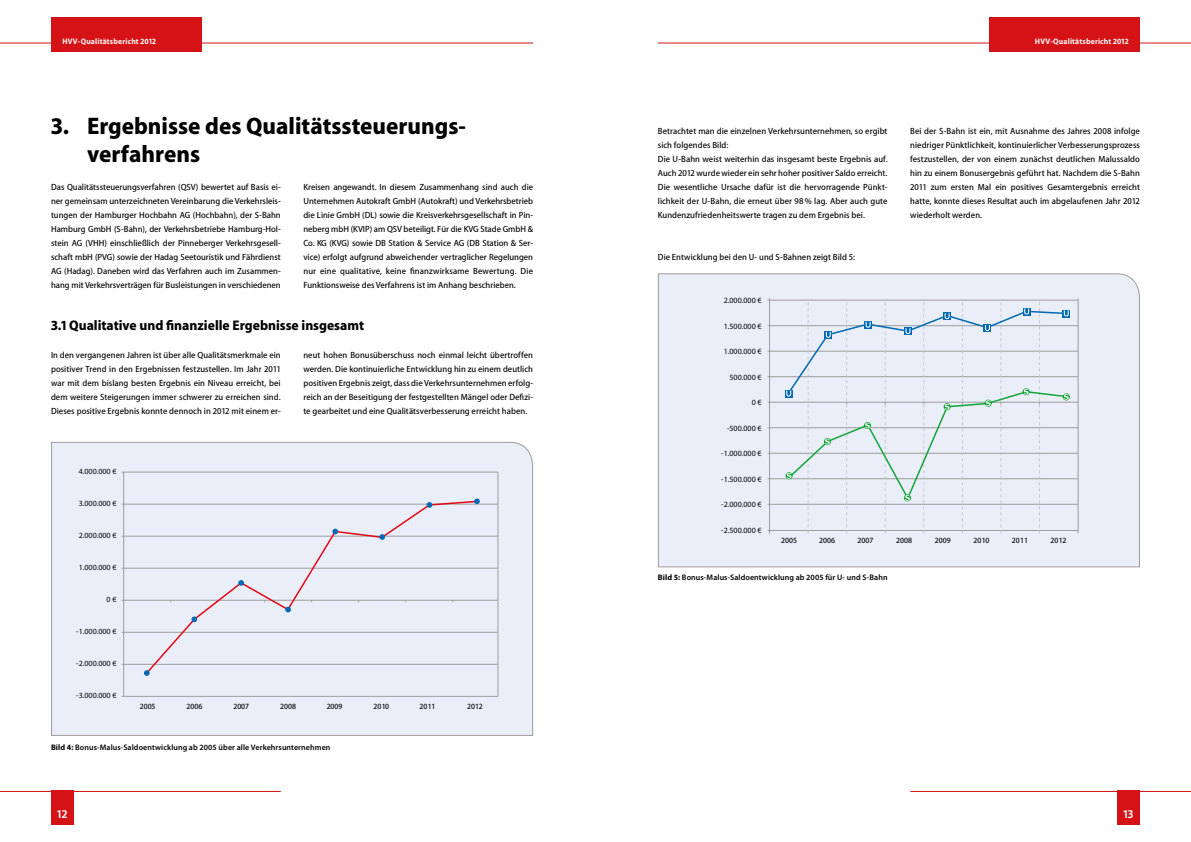
<style>
.page{position:relative;width:1191px;height:842px;background:#fff}
.page>*{position:absolute;margin:0;border:0;box-sizing:border-box;transform-origin:0 0}
.t1{font:700 24px/28px "Myriad MM";color:#000}
.t2{font:700 14px "Myriad MM";color:#000}
.t3{font:12px "Myriad MM";color:#fff}
.t4{font:9px/14px "Myriad MM Light Ziff";letter-spacing:.005em;color:#000;text-align:justify}
.t5{font:600 8px "Myriad Pro";letter-spacing:.01em;color:#000}
.t6{font:8px "Myriad Pro";color:#000}
.t7{font:8px "Myriad MM Light Ziff";color:#000}
.t8{font:500 8px "Myriad MM";letter-spacing:.025em;color:#fff}
.t9{font:7.9px "Myriad Pro";color:#000}
.s1{font-weight:700}
</style>
<div class="page">
<hr style="left:658px;top:43px;width:533px;height:1px;background:#d51317">
<div style="left:989px;top:17px;width:151px;height:34px;background:#d51317"></div>
<hr style="left:0;top:43px;width:533px;height:1px;background:#d51317">
<div style="left:51px;top:17px;width:150px;height:34px;background:#d51317"></div>
<hr style="left:0;top:791px;width:281px;height:1px;background:#d51317">
<hr style="left:910px;top:791px;width:281px;height:1px;background:#d51317">
<div style="left:51px;top:791px;width:23px;height:34px;background:#d51317"></div>
<div style="left:1117px;top:791px;width:23px;height:34px;background:#d51317"></div>
<svg style="left:51px;top:441px;width:482px;height:295px;background:#e6eaf4"></svg>
<svg style="left:657px;top:273px;width:483px;height:295px;background:#e3e9f2"></svg>
<p class="t8" style="left:62px;top:37px;width:95px">HVV-Qualitätsbericht 2012</p>
<p class="t8" style="left:1035px;top:37px;width:95px">HVV-Qualitätsbericht 2012</p>
<h1 class="t1" style="left:87px;top:113px;width:380px;text-indent:-36px">3. Ergebnisse des Qualitätssteuerungs&shy;verfahrens</h1>
<p class="t4" style="left:51px;top:180px;width:231px">Das Qualitätssteuerungsverfahren (QSV) bewertet auf Basis ei&shy;ner gemeinsam unterzeichneten Vereinbarung die Verkehrsleis&shy;tungen der Hamburger Hochbahn AG (Hochbahn), der S-Bahn Hamburg GmbH (S-Bahn), der Verkehrsbetriebe Hamburg-Hol&shy;stein AG (VHH) einschließlich der Pinneberger Verkehrsgesell&shy;schaft mbH (PVG) sowie der Hadag Seetouristik und Fährdienst AG (Hadag). Daneben wird das Verfahren auch im Zusammen&shy;hang mit Verkehrsverträgen für Busleistungen in verschiedenen</p>
<p class="t4" style="left:303px;top:180px;width:231px">Kreisen angewandt. In diesem Zusammenhang sind auch die Unternehmen Autokraft GmbH (Autokraft) und Verkehrsbetrieb die Linie GmbH (DL) sowie die Kreisverkehrsgesellschaft in Pin&shy;neberg mbH (KVIP) am QSV beteiligt. Für die KVG Stade GmbH &amp; Co. KG (KVG) sowie DB Station &amp; Service AG (DB Station &amp; Ser&shy;vice) erfolgt aufgrund abweichender vertraglicher Regelungen nur eine qualitative, keine finanzwirksame Bewertung. Die Funktionsweise des Verfahrens ist im Anhang beschrieben.</p>
<h2 class="t2" style="left:51px;top:318px;width:314px">3.1 Qualitative und finanzielle Ergebnisse insgesamt</h2>
<p class="t4" style="left:51px;top:348px;width:231px">In den vergangenen Jahren ist über alle Qualitätsmerkmale ein positiver Trend in den Ergebnissen festzustellen. Im Jahr 2011 war mit dem bislang besten Ergebnis ein Niveau erreicht, bei dem weitere Steigerungen immer schwerer zu erreichen sind.<br>Dieses positive Ergebnis konnte dennoch in 2012 mit einem er-</p>
<p class="t4" style="left:303px;top:348px;width:231px">neut hohen Bonusüberschuss noch einmal leicht übertroffen werden. Die kontinuierliche Entwicklung hin zu einem deutlich positiven Ergebnis zeigt, dass die Verkehrsunternehmen erfolg&shy;reich an der Beseitigung der festgestellten Mängel oder Defizi&shy;te gearbeitet und eine Qualitätsverbesserung erreicht haben.</p>
<p class="t9" style="left:79px;top:467px;width:39px">4.000.000 €</p>
<p class="t9" style="left:79px;top:499px;width:39px">3.000.000 €</p>
<p class="t9" style="left:79px;top:531px;width:39px">2.000.000 €</p>
<p class="t9" style="left:79px;top:563px;width:39px">1.000.000 €</p>
<p class="t9" style="left:107px;top:595px;width:11px">0 €</p>
<p class="t9" style="left:76px;top:627px;width:42px">-1.000.000 €</p>
<p class="t9" style="left:76px;top:659px;width:42px">-2.000.000 €</p>
<p class="t9" style="left:76px;top:691px;width:42px">-3.000.000 €</p>
<p class="t7" style="left:140px;top:702px;width:17px">2005</p>
<p class="t7" style="left:187px;top:702px;width:17px">2006</p>
<p class="t7" style="left:233px;top:702px;width:17px">2007</p>
<p class="t7" style="left:280px;top:702px;width:17px">2008</p>
<p class="t7" style="left:327px;top:702px;width:17px">2009</p>
<p class="t7" style="left:373px;top:702px;width:17px">2010</p>
<p class="t7" style="left:419px;top:702px;width:17px">2011</p>
<p class="t7" style="left:467px;top:702px;width:17px">2012</p>
<p class="t5" style="left:51px;top:742px;width:281px"><span class="s1">Bild 4:</span> Bonus-Malus-Saldoentwicklung ab 2005 über alle Verkehrsunternehmen</p>
<p class="t4" style="left:658px;top:124px;width:231px;text-align:left">Betrachtet man die einzelnen Verkehrsunternehmen, so ergibt sich folgendes Bild:<br>Die U-Bahn weist weiterhin das insgesamt beste Ergebnis auf.<br>Auch 2012 wurde wieder ein sehr hoher positiver Saldo erreicht.<br>Die wesentliche Ursache dafür ist die hervorragende Pünkt&shy;lichkeit der U-Bahn, die erneut über 98% lag. Aber auch gute Kundenzufriedenheitswerte tragen zu dem Ergebnis bei.</p>
<p class="t4" style="left:910px;top:124px;width:231px">Bei der S-Bahn ist ein, mit Ausnahme des Jahres 2008 infolge niedriger Pünktlichkeit, kontinuierlicher Verbesserungsprozess festzustellen, der von einem zunächst deutlichen Malussaldo hin zu einem Bonusergebnis geführt hat. Nachdem die S-Bahn 2011 zum ersten Mal ein positives Gesamtergebnis erreicht hatte, konnte dieses Resultat auch im abgelaufenen Jahr 2012 wiederholt werden.</p>
<p class="t4" style="left:658px;top:250px;width:199px">Die Entwicklung bei den U- und S-Bahnen zeigt Bild 5:</p>
<p class="t6" style="left:723px;top:295px;width:39px">2.000.000 €</p>
<p class="t6" style="left:723px;top:321px;width:39px">1.500.000 €</p>
<p class="t6" style="left:723px;top:346px;width:39px">1.000.000 €</p>
<p class="t6" style="left:729px;top:372px;width:34px">500.000 €</p>
<p class="t6" style="left:751px;top:397px;width:11px">0 €</p>
<p class="t6" style="left:727px;top:423px;width:36px">-500.000 €</p>
<p class="t6" style="left:721px;top:448px;width:42px">-1.000.000 €</p>
<p class="t6" style="left:721px;top:474px;width:42px">-1.500.000 €</p>
<p class="t6" style="left:721px;top:499px;width:42px">-2.000.000 €</p>
<p class="t6" style="left:721px;top:525px;width:42px">-2.500.000 €</p>
<p class="t7" style="left:781px;top:537px;width:17px">2005</p>
<p class="t7" style="left:819px;top:537px;width:17px">2006</p>
<p class="t7" style="left:857px;top:537px;width:17px">2007</p>
<p class="t7" style="left:896px;top:537px;width:17px">2008</p>
<p class="t7" style="left:935px;top:537px;width:17px">2009</p>
<p class="t7" style="left:973px;top:537px;width:17px">2010</p>
<p class="t7" style="left:1012px;top:537px;width:17px">2011</p>
<p class="t7" style="left:1050px;top:537px;width:17px">2012</p>
<p class="t5" style="left:658px;top:572px;width:231px"><span class="s1">Bild 5:</span> Bonus-Malus-Saldoentwicklung ab 2005 für U- und S-Bahn</p>
<h3 class="t3" style="left:57px;top:808px;width:12px">12</h3>
<h3 class="t3" style="left:1123px;top:808px;width:11px">13</h3>
</div>
